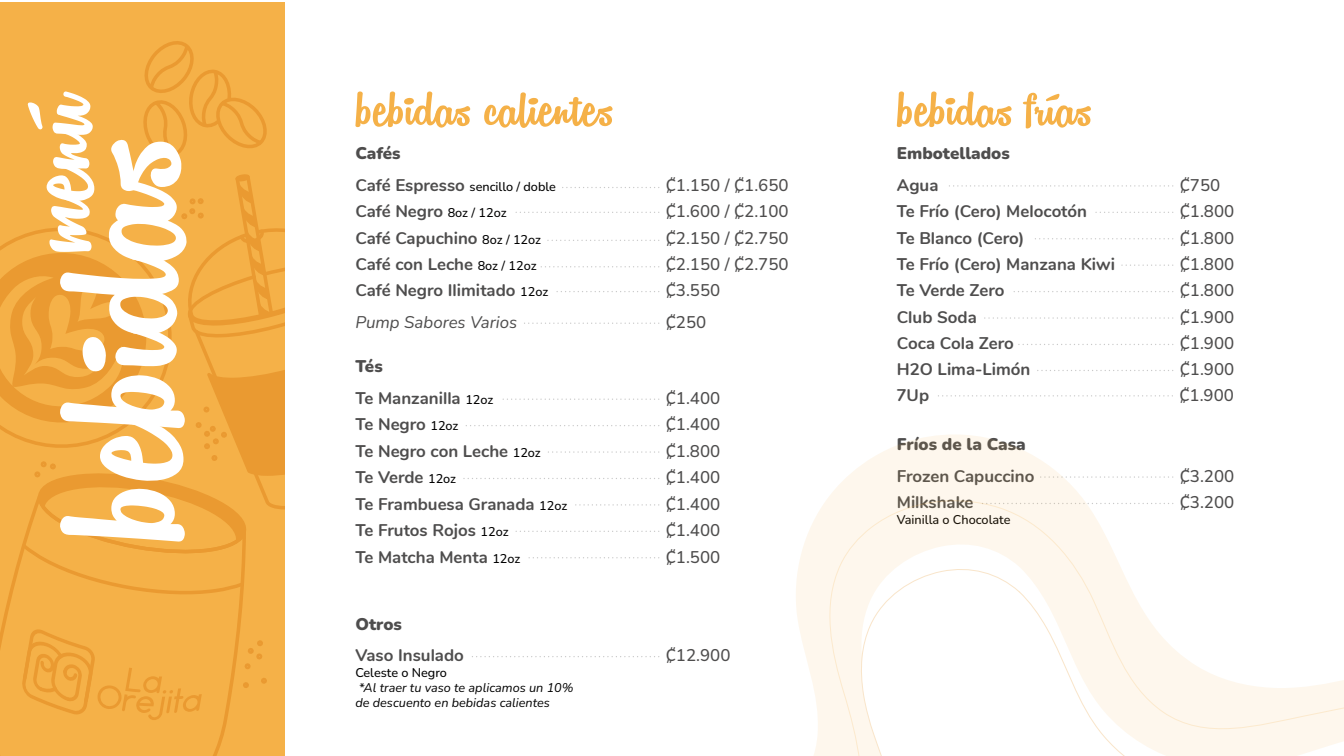
<style>
.page{position:relative;width:1344px;height:756px;background:#fff}
.page>*{position:absolute;margin:0;border:0;box-sizing:border-box;transform-origin:0 0}
.t1{font:246.22px "Remachine Script Personal Use";color:#fff}
.t2{font:140.7px "Remachine Script Personal Use";color:#fff}
.t3{font:70.35px "Remachine Script Personal Use";color:#f5b148}
.t4{font:700 16.87px/26.4px "Nunito";color:#4e4d4d}
.t5{font:500 16.87px/26.4px "Nunito";color:#4e4d4d;text-align:justify}
.t6{font:900 16.87px "Nunito";color:#4e4d4d}
.t7{font:italic 16.87px "Nunito";color:#4e4d4d}
.t8{font:italic 12.67px/15.2px "Nunito";color:#010000}
.t9{font:500 12.67px "Nunito";color:#010000}
.s1{font-weight:700;font-size:16.87px;color:#4e4d4d}
.s2{font-weight:500;font-size:12.67px;color:#010000}
</style>
<div class="page">
<div style="left:0;top:2px;width:285px;height:754px;background:#f5b148"></div>
<svg style="left:0;top:597px;width:243px;height:159px"></svg>
<svg style="left:21px;top:628px;width:181px;height:92px"></svg>
<svg style="left:241px;top:638px;width:26px;height:52px"></svg>
<svg style="left:0;top:41px;width:285px;height:556px"></svg>
<svg style="left:949px;top:185px;width:225px;height:2px"></svg>
<svg style="left:1096px;top:212px;width:78px;height:1px"></svg>
<svg style="left:1035px;top:238px;width:139px;height:1px"></svg>
<svg style="left:1122px;top:264px;width:52px;height:2px"></svg>
<svg style="left:1014px;top:291px;width:160px;height:1px"></svg>
<svg style="left:985px;top:317px;width:188px;height:2px"></svg>
<svg style="left:1019px;top:344px;width:155px;height:1px"></svg>
<svg style="left:563px;top:187px;width:97px;height:1px"></svg>
<svg style="left:516px;top:212px;width:144px;height:1px"></svg>
<svg style="left:548px;top:240px;width:112px;height:1px"></svg>
<svg style="left:541px;top:266px;width:119px;height:1px"></svg>
<svg style="left:557px;top:291px;width:103px;height:1px"></svg>
<svg style="left:528px;top:323px;width:132px;height:1px"></svg>
<svg style="left:503px;top:399px;width:157px;height:1px"></svg>
<svg style="left:466px;top:425px;width:194px;height:1px"></svg>
<svg style="left:548px;top:451px;width:111px;height:2px"></svg>
<svg style="left:464px;top:478px;width:196px;height:1px"></svg>
<svg style="left:576px;top:504px;width:84px;height:2px"></svg>
<svg style="left:516px;top:531px;width:144px;height:1px"></svg>
<svg style="left:529px;top:557px;width:131px;height:1px"></svg>
<svg style="left:472px;top:656px;width:188px;height:1px"></svg>
<svg style="left:796px;top:435px;width:377px;height:321px;fill:#fef7ed"></svg>
<svg style="left:830px;top:500px;width:514px;height:256px"></svg>
<svg style="left:861px;top:565px;width:274px;height:191px"></svg>
<svg style="left:1038px;top:370px;width:136px;height:1px"></svg>
<svg style="left:938px;top:395px;width:235px;height:2px"></svg>
<h2 class="t2" style="left:-28px;top:252px;width:163px;rotate:-90deg">menú</h2>
<h1 class="t1" style="left:-30px;top:538px;width:407px;rotate:-90deg">bebidas</h1>
<h3 class="t3" style="left:356px;top:66px;width:260px">bebidas calientes</h3>
<h3 class="t3" style="left:898px;top:66px;width:197px">bebidas frías</h3>
<p class="t6" style="left:355px;top:141px;width:47px">Cafés</p>
<p class="t6" style="left:897px;top:141px;width:114px">Embotellados</p>
<p class="t4" style="left:897px;top:171px;width:220px">Agua<br>Te Frío (Cero) Melocotón<br>Te Blanco (Cero)<br>Te Frío (Cero) Manzana Kiwi<br>Te Verde Zero<br>Club Soda<br>Coca Cola Zero</p>
<p class="t5" style="left:1180px;top:171px;width:56px;text-align:left">₡750 ₡1.800 ₡1.800 ₡1.800 ₡1.800 ₡1.900 ₡1.900</p>
<p class="t5" style="left:666px;top:171px;width:124px">₡1.150 / ₡1.650 ₡1.600 / ₡2.100 ₡2.150 / ₡2.750 ₡2.150 / ₡2.750 ₡3.550</p>
<p class="t9" style="left:355px;top:177px;width:202px"><span class="s1">Café Espresso</span> sencillo / doble</p>
<p class="t4" style="left:355px;top:197px;width:194px">Café Negro <span class="s2">8oz / 12oz<br></span>Café Capuchino <span class="s2">8oz / 12oz<br></span>Café con Leche <span class="s2">8oz / 12oz<br></span>Café Negro Ilimitado <span class="s2">12oz</span></p>
<p class="t7" style="left:355px;top:310px;width:163px">Pump Sabores Varios</p>
<p class="t5" style="left:666px;top:308px;width:42px">₡250</p>
<p class="t6" style="left:355px;top:354px;width:29px">Tés</p>
<p class="t4" style="left:356px;top:384px;width:187px">Te Manzanilla <span class="s2">12oz<br></span>Te Negro <span class="s2">12oz<br></span>Te Negro con Leche <span class="s2">12oz</span></p>
<p class="t4" style="left:356px;top:463px;width:213px">Te Verde <span class="s2">12oz<br></span>Te Frambuesa Granada <span class="s2">12oz<br></span>Te Frutos Rojos <span class="s2">12oz<br></span>Te Matcha Menta <span class="s2">12oz</span></p>
<p class="t6" style="left:355px;top:612px;width:48px">Otros</p>
<p class="t4" style="left:355px;top:641px;width:110px">Vaso Insulado</p>
<p class="t9" style="left:355px;top:663px;width:93px">Celeste o Negro</p>
<p class="t8" style="left:355px;top:679px;width:220px">*Al traer tu vaso te aplicamos un 10% de descuento en bebidas calientes</p>
<p class="t5" style="left:666px;top:384px;width:56px">₡1.400 ₡1.400 ₡1.800</p>
<p class="t5" style="left:666px;top:464px;width:56px">₡1.400 ₡1.400 ₡1.400 ₡1.500</p>
<p class="t5" style="left:666px;top:642px;width:66px">₡12.900</p>
<p class="t4" style="left:897px;top:355px;width:135px">H2O Lima-Limón</p>
<p class="t5" style="left:1180px;top:356px;width:56px">₡1.900</p>
<p class="t4" style="left:896px;top:381px;width:34px">7Up</p>
<p class="t5" style="left:1179px;top:381px;width:56px">₡1.900</p>
<p class="t6" style="left:897px;top:432px;width:130px">Fríos de la Casa</p>
<p class="t4" style="left:897px;top:462px;width:139px">Frozen Capuccino<br>Milkshake</p>
<p class="t9" style="left:897px;top:510px;width:115px">Vainilla o Chocolate</p>
<p class="t5" style="left:1180px;top:462px;width:56px">₡3.200 ₡3.200</p>
</div>
